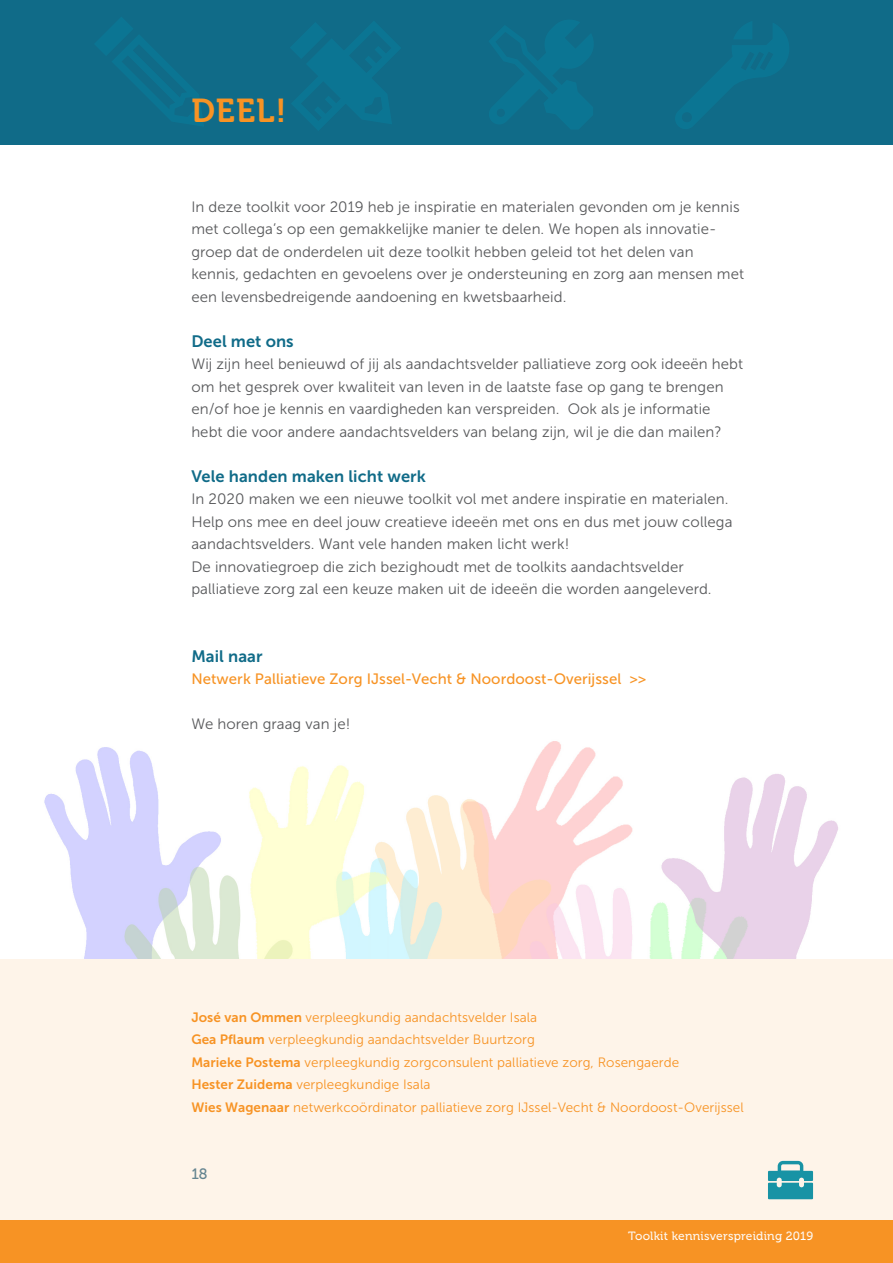
<style>
.page{position:relative;width:893px;height:1263px;background:#fff}
.page>*{position:absolute;margin:0;border:0;box-sizing:border-box;transform-origin:0 0}
.kop_oranje{font:33px "Museo 700";color:#f79324}
.tussenkop_2{font:16.5px "Museo Sans 700";letter-spacing:.005em;color:#106b88}
.stelling{font:16.5px "Museo Sans 700";letter-spacing:.005em;color:#106b88}
.plat{font:15px/22.5px "Museo Sans 300";letter-spacing:.005em;color:#57585a}
.plat-2{font:15px "Museo Sans 500";letter-spacing:.005em;color:#f79324}
.t1{font:15px "Museo 500";color:#56849d}
.plat-3{font:13.5px "Museo Sans 300";letter-spacing:.005em;color:#f79324}
.t2{font:12px "Museo 500";letter-spacing:.02em;color:#fff}
.s1{font-family:"Museo Sans 700"}
</style>
<div class="page">
<div style="left:0;top:1220px;width:893px;height:43px;background:#f79324"></div>
<div style="left:0;top:0;width:893px;height:144px;background:#106b88"></div>
<svg style="left:489px;top:20px;width:104px;height:109px"></svg>
<svg style="left:95px;top:17px;width:108px;height:109px"></svg>
<svg style="left:291px;top:22px;width:109px;height:108px"></svg>
<svg style="left:676px;top:22px;width:113px;height:107px"></svg>
<div style="left:0;top:959px;width:893px;height:261px;background:#fef4e9"></div>
<img style="left:44px;top:741px;width:794px;height:218px">
<p class="kop_oranje" style="left:191px;top:92px;width:97px">DEEL!</p>
<p class="plat" style="left:191px;top:195px;width:554px">In deze toolkit voor 2019 heb je inspiratie en materialen gevonden om je kennis met collega’s op een gemakkelijke manier te delen. We hopen als innovatie&shy;groep dat de onderdelen uit deze toolkit hebben geleid tot het delen van kennis, gedachten en gevoelens over je ondersteuning en zorg aan mensen met een levensbedreigende aandoening en kwetsbaarheid.</p>
<p class="stelling" style="left:191px;top:332px;width:104px">Deel met ons</p>
<p class="plat" style="left:191px;top:353px;width:553px">Wij zijn heel benieuwd of jij als aandachtsvelder palliatieve zorg ook ideeën hebt om het gesprek over kwaliteit van leven in de laatste fase op gang te brengen en/of hoe je kennis en vaardigheden kan verspreiden. Ook als je informatie hebt die voor andere aandachtsvelders van belang zijn, wil je die dan mailen?</p>
<p class="tussenkop_2" style="left:191px;top:467px;width:236px">Vele handen maken licht werk</p>
<p class="plat" style="left:191px;top:488px;width:543px">In 2020 maken we een nieuwe toolkit vol met andere inspiratie en materialen.<br>Help ons mee en deel jouw creatieve ideeën met ons en dus met jouw collega aandachtsvelders. Want vele handen maken licht werk!</p>
<p class="plat" style="left:191px;top:555px;width:522px">De innovatiegroep die zich bezighoudt met de toolkits aandachtsvelder palliatieve zorg zal een keuze maken uit de ideeën die worden aangeleverd.</p>
<p class="tussenkop_2" style="left:191px;top:647px;width:73px">Mail naar</p>
<p class="plat-2" style="left:191px;top:671px;width:456px">Netwerk Palliatieve Zorg IJssel-Vecht &amp; Noordoost- Overijssel &gt;&gt;</p>
<p class="plat" style="left:191px;top:713px;width:161px">We horen graag van je!</p>
<p class="plat-3" style="left:191px;top:1010px;width:347px"><span class="s1">José van Ommen</span> verpleegkundig aandachtsvelder Isala</p>
<p class="plat-3" style="left:191px;top:1032px;width:345px"><span class="s1">Gea Pflaum</span> verpleegkundig aandachtsvelder Buurtzorg</p>
<p class="plat-3" style="left:191px;top:1055px;width:489px"><span class="s1">Marieke Postema</span> verpleegkundig zorgconsulent palliatieve zorg, Rosengaerde</p>
<p class="plat-3" style="left:191px;top:1077px;width:241px"><span class="s1">Hester Zuidema</span> verpleegkundige Isala</p>
<p class="plat-3" style="left:191px;top:1100px;width:554px"><span class="s1">Wies Wagenaar</span> netwerkcoördinator palliatieve zorg IJssel-Vecht &amp; Noordoost-Overijssel</p>
<p class="t1" style="left:191px;top:1165px;width:18px">18</p>
<p class="t2" style="left:628px;top:1229px;width:187px">Toolkit kennisverspreiding 2019</p>
</div>
